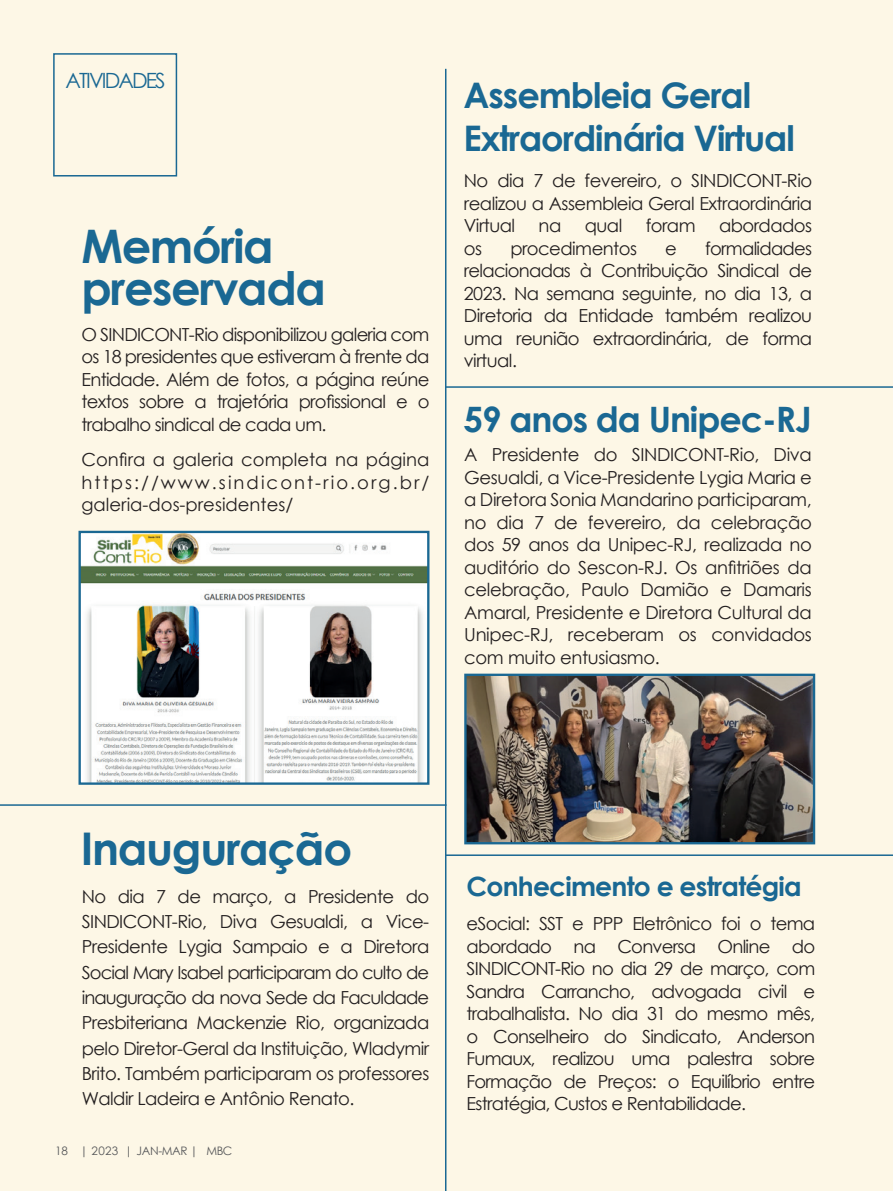
<style>
.page{position:relative;width:893px;height:1191px;background:#fdf7e6}
.page>*{position:absolute;margin:0;border:0;box-sizing:border-box;transform-origin:0 0}
.t1{font:700 46.2px/42px "Century Gothic";letter-spacing:-.03em;color:#1a6893}
.t2{font:700 45px "Century Gothic";letter-spacing:-.03em;color:#1a6893}
.t3{font:700 35.25px/43.5px "Century Gothic";letter-spacing:-.03em;color:#1a6893}
.t4{font:700 34.95px "Century Gothic";letter-spacing:-.03em;color:#1a6893}
.t5{font:700 26.55px "Century Gothic";letter-spacing:-.03em;color:#1a6893}
.t6{font:21px "Century Gothic";letter-spacing:-.09em;color:#1a6893}
.t7{font:18px/22.5px "Century Gothic";letter-spacing:-.03em;color:#231f20;text-align:justify}
.t8{font:11.7px "Century Gothic";letter-spacing:-.03em;color:#57585a}
</style>
<div class="page">
<hr style="left:445px;top:69px;width:1px;height:1122px;background:#1a6893">
<hr style="left:0;top:804px;width:446px;height:2px;background:#1a6893">
<hr style="left:445px;top:386px;width:448px;height:2px;background:#1a6893">
<hr style="left:445px;top:854px;width:448px;height:2px;background:#1a6893">
<div style="left:53px;top:53px;width:124px;height:123px;border:2px solid #1a6893"></div>
<img style="left:82px;top:534px;width:344px;height:247px">
<div style="left:79px;top:531px;width:350px;height:253px;border:2px solid #1a6893"></div>
<img style="left:467px;top:676px;width:345px;height:165px">
<div style="left:464px;top:673px;width:351px;height:171px;border:2px solid #1a6893"></div>
<p class="t6" style="left:66px;top:66px;width:102px">ATIVIDADES</p>
<h1 class="t1" style="left:82px;top:223px;width:246px">Memória preservada</h1>
<p class="t7" style="left:82px;top:323px;width:349px">O SINDICONT-Rio disponibilizou galeria com os 18 presidentes que estiveram à frente da Entidade. Além de fotos, a página reúne textos sobre a trajetória profissional e o trabalho sindical de cada um.</p>
<p class="t7" style="left:82px;top:448px;width:349px">Confira a galeria completa na página https://www.sindicont-rio.org.br/ galeria-dos-presidentes/</p>
<h3 class="t3" style="left:463px;top:72px;width:333px">Assembleia Geral<br>Extraordinária Virtual</h3>
<p class="t7" style="left:464px;top:169px;width:350px">No dia 7 de fevereiro, o SINDICONT-Rio realizou a Assembleia Geral Extraordinária Virtual</p>
<p class="t7" style="left:539px;top:214px;width:24px">na</p>
<p class="t7" style="left:585px;top:214px;width:39px">qual</p>
<p class="t7" style="left:646px;top:214px;width:51px">foram</p>
<p class="t7" style="left:719px;top:214px;width:95px">abordados</p>
<p class="t7" style="left:464px;top:237px;width:350px;text-indent:241px">formalidades relacionadas à Contribuição Sindical de 2023. Na semana seguinte, no dia 13, a Diretoria da Entidade também realizou uma reunião extraordinária, de forma virtual.</p>
<p class="t7" style="left:464px;top:237px;width:20px">os</p>
<p class="t7" style="left:510px;top:237px;width:128px">procedimentos</p>
<p class="t7" style="left:665px;top:237px;width:13px">e</p>
<h3 class="t4" style="left:463px;top:392px;width:350px">59 anos da Unipec-RJ</h3>
<p class="t7" style="left:464px;top:443px;width:349px">A Presidente do SINDICONT-Rio, Diva Gesualdi, a Vice-Presidente Lygia Maria e a Diretora Sonia Mandarino participaram, no dia 7 de fevereiro, da celebração dos 59 anos da Unipec-RJ, realizada no auditório do Sescon-RJ. Os anfitriões da celebração, Paulo Damião e Damaris Amaral, Presidente e Diretora Cultural da Unipec-RJ, receberam os convidados com muito entusiasmo.</p>
<h2 class="t2" style="left:81px;top:814px;width:273px">Inauguração</h2>
<p class="t7" style="left:82px;top:883px;width:349px;line-height:25.3px">No dia 7 de março, a Presidente do SINDICONT-Rio, Diva Gesualdi, a Vice-Presidente Lygia Sampaio e a Diretora Social Mary Isabel participaram do culto de inauguração da nova Sede da Faculdade Presbiteriana Mackenzie Rio, organizada pelo Diretor-Geral da Instituição, Wladymir Brito. Também participaram os professores Waldir Ladeira e Antônio Renato.</p>
<p class="t8" style="left:55px;top:1142px;width:178px">18 | 2023 | JAN-MAR | MBC</p>
<h3 class="t5" style="left:466px;top:866px;width:337px">Conhecimento e estratégia</h3>
<p class="t7" style="left:466px;top:912px;width:350px">eSocial: SST e PPP Eletrônico foi o tema abordado na Conversa Online do SINDICONT-Rio no dia 29 de março, com Sandra Carrancho, advogada civil e trabalhalista. No dia 31 do mesmo mês, o Conselheiro do Sindicato, Anderson Fumaux, realizou uma palestra sobre Formação de Preços: o Equilíbrio entre Estratégia, Custos e Rentabilidade.</p>
</div>
